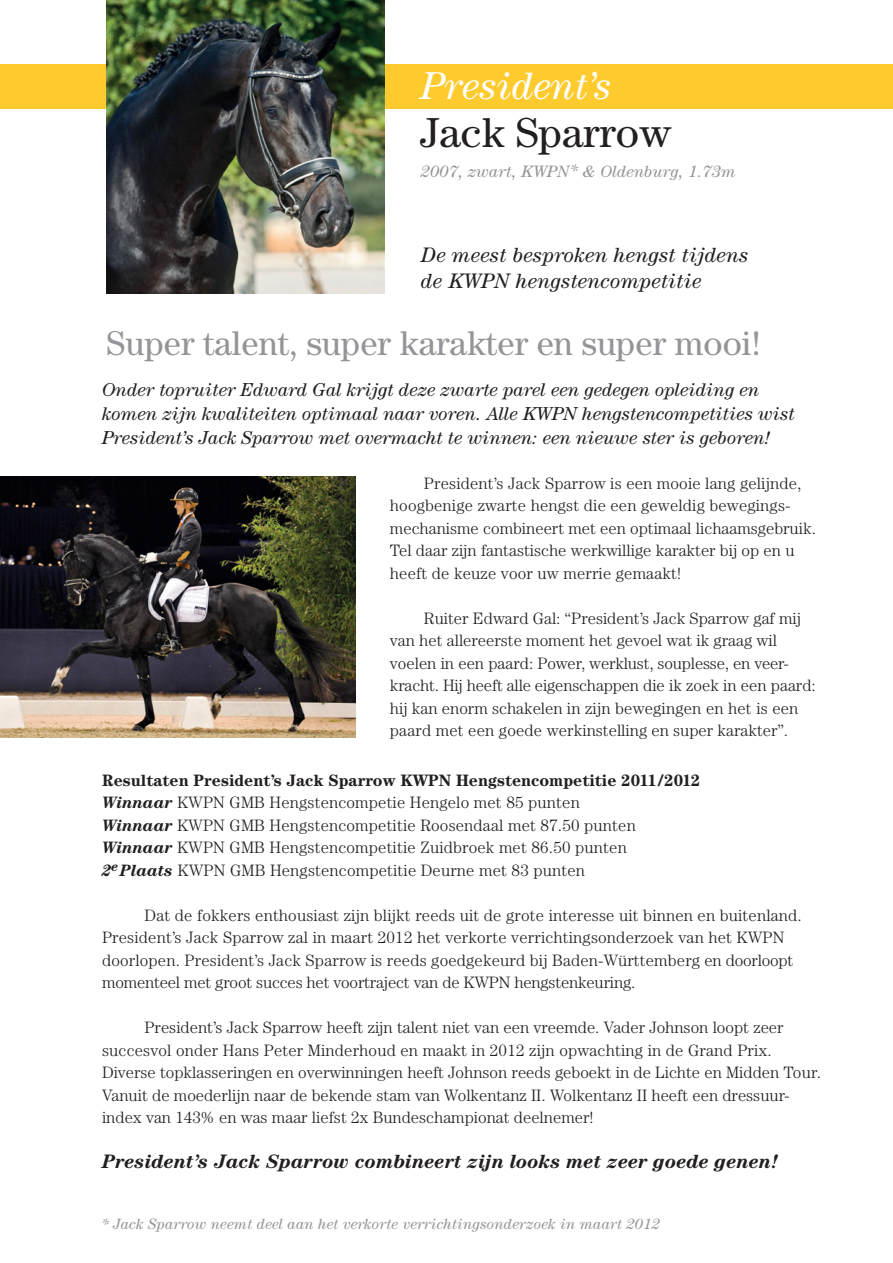
<style>
.page{position:relative;width:893px;height:1263px;background:#fff}
.page>*{position:absolute;margin:0;border:0;box-sizing:border-box;transform-origin:0 0}
.t1{font:42px "Century Std";color:#231f20}
.t2{font:italic 39px "Century Std";color:#fff}
.t3{font:34.5px "Century Std";color:#939598}
.t4{font:italic 21px "Century Std";letter-spacing:.01em;color:#231f20}
.t5{font:italic 700 19.5px "Century Std";color:#231f20}
.t6{font:italic 18.75px/24px "Century Std";color:#231f20}
.t7{font:300 16.5px/22.5px "Century Std";color:#231f20}
.t8{font:700 16.5px "Century Std";color:#231f20}
.t9{font:italic 16.5px "Century Std";letter-spacing:.01em;color:#939598}
.t10{font:italic 15px "Century Std";letter-spacing:.01em;color:#939598}
.s1{font-weight:700;font-style:italic}
</style>
<div class="page">
<div style="left:0;top:64px;width:893px;height:44px;background:#fecb2f"></div>
<img style="left:106px;top:0;width:279px;height:293px">
<img style="left:0;top:476px;width:356px;height:262px">
<p class="t2" style="left:421px;top:63px;width:192px">President’s</p>
<p class="t1" style="left:421px;top:108px;width:252px">Jack Sparrow</p>
<p class="t9" style="left:421px;top:162px;width:316px">2007, zwart, KWPN* &amp; Oldenburg, 1.73m</p>
<p class="t4" style="left:421px;top:243px;width:329px">De meest besproken hengst tijdens</p>
<p class="t4" style="left:421px;top:269px;width:282px">de KWPN hengstencompetitie</p>
<p class="t3" style="left:106px;top:323px;width:656px">Super talent, super karakter en super mooi!</p>
<p class="t6" style="left:102px;top:377px;width:694px">Onder topruiter Edward Gal krijgt deze zwarte parel een gedegen opleiding en komen zijn kwaliteiten optimaal naar voren. Alle KWPN hengstencompetities wist<br>President’s Jack Sparrow met overmacht te winnen: een nieuwe ster is geboren!</p>
<p class="t7" style="left:390px;top:471px;width:427px;text-indent:34px">President’s Jack Sparrow is een mooie lang gelijnde, hoogbenige zwarte hengst die een geweldig bewegings&shy;mechanisme combineert met een optimaal lichaamsgebruik.<br>Tel daar zijn fantastische werkwillige karakter bij op en u heeft de keuze voor uw merrie gemaakt!</p>
<p class="t7" style="left:390px;top:606px;width:427px;text-indent:34px">Ruiter Edward Gal: “President’s Jack Sparrow gaf mij van het allereerste moment het gevoel wat ik graag wil voelen in een paard: Power, werklust, souplesse, en veer&shy;kracht. Hij heeft alle eigenschappen die ik zoek in een paard: hij kan enorm schakelen in zijn bewegingen en het is een paard met een goede werkinstelling en super karakter”.</p>
<p class="t8" style="left:102px;top:770px;width:600px">Resultaten President’s Jack Sparrow KWPN Hengstencompetitie 2011/2012</p>
<p class="t7" style="left:102px;top:791px;width:479px"><span class="s1">Winnaar</span> KWPN GMB Hengstencompetie Hengelo met 85 punten</p>
<p class="t7" style="left:102px;top:813px;width:535px"><span class="s1">Winnaar</span> KWPN GMB Hengstencompetitie Roosendaal met 87.50 punten</p>
<p class="t7" style="left:102px;top:836px;width:526px"><span class="s1">Winnaar</span> KWPN GMB Hengstencompetitie Zuidbroek met 86.50 punten</p>
<p class="t7" style="left:102px;top:858px;width:484px"><span class="s1">2</span><sup>e</sup> <span class="s1">Plaats</span> KWPN GMB Hengstencompetitie Deurne met 83 punten</p>
<p class="t7" style="left:102px;top:903px;width:701px;text-indent:43px">Dat de fokkers enthousiast zijn blijkt reeds uit de grote interesse uit binnen en buitenland.<br>President’s Jack Sparrow zal in maart 2012 het verkorte verrichtingsonderzoek van het KWPN doorlopen. President’s Jack Sparrow is reeds goedgekeurd bij Baden-Württemberg en doorloopt momenteel met groot succes het voortraject van de KWPN hengstenkeuring.</p>
<p class="t7" style="left:102px;top:1016px;width:720px;text-indent:43px">President’s Jack Sparrow heeft zijn talent niet van een vreemde. Vader Johnson loopt zeer succesvol onder Hans Peter Minderhoud en maakt in 2012 zijn opwachting in de Grand Prix.<br>Diverse topklasseringen en overwinningen heeft Johnson reeds geboekt in de Lichte en Midden Tour.<br>Vanuit de moederlijn naar de bekende stam van Wolkentanz II. Wolkentanz II heeft een dressuur&shy;index van 143% en was maar liefst 2x Bundeschampionat deelnemer!</p>
<p class="t5" style="left:102px;top:1150px;width:678px">President’s Jack Sparrow combineert zijn looks met zeer goede genen!</p>
<p class="t10" style="left:102px;top:1215px;width:560px">* Jack Sparrow neemt deel aan het verkorte verrichtingsonderzoek in maart 2012</p>
</div>
